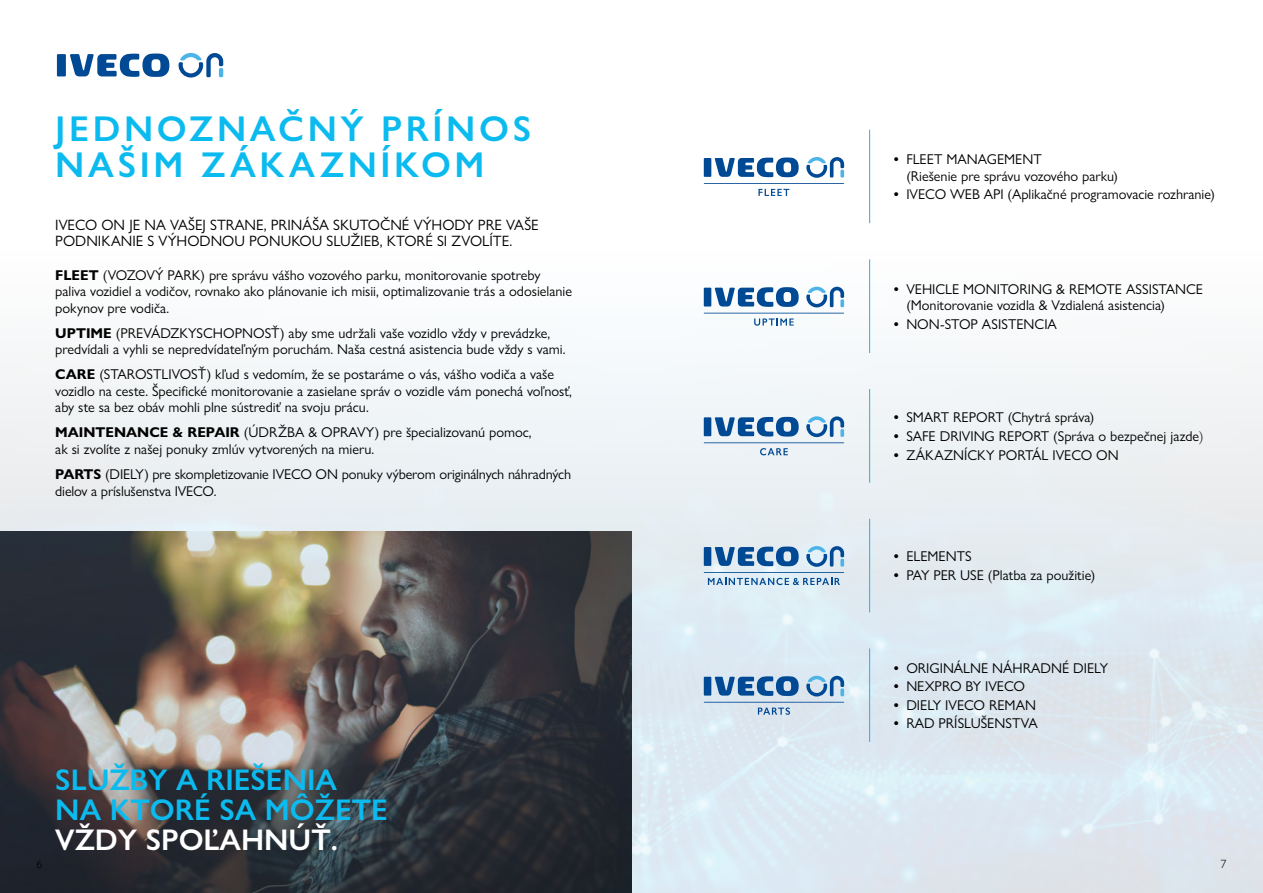
<style>
.page{position:relative;width:1263px;height:893px;background:#fff}
.page>*{position:absolute;margin:0;border:0;box-sizing:border-box;transform-origin:0 0}
.t1{font:600 36px/36px "Gill Sans Nova";letter-spacing:.1em;color:#0bbbef}
.t2{font:600 30px/30px "Gill Sans Nova";color:#0bbbef}
.t3{font:600 30px "Gill Sans Nova";color:#fff}
.t4{font:15px/16.5px "Gill Sans Nova";color:#000}
.t5{font:14.25px/16.5px "Gill Sans Nova";color:#000}
.t6{font:300 12px "Gill Sans Nova";color:#000}
.s1{font-weight:700}
.s2{font-weight:600}
.s3{font-weight:300}
</style>
<div class="page">
<img style="left:0;top:140px;width:1263px;height:753px">
<img style="left:0;top:531px;width:631px;height:362px">
<svg style="left:178px;top:53px;width:45px;height:25px"></svg>
<div style="left:57px;top:54px;width:9px;height:22px;background:#004994"></div>
<svg style="left:70px;top:54px;width:99px;height:23px"></svg>
<svg style="left:758px;top:189px;width:31px;height:7px"></svg>
<hr style="left:704px;top:183px;width:140px;height:1px;background:#004994">
<svg style="left:806px;top:157px;width:38px;height:21px"></svg>
<div style="left:704px;top:158px;width:7px;height:19px;background:#004994"></div>
<svg style="left:715px;top:158px;width:84px;height:20px"></svg>
<hr style="left:869px;top:130px;width:1px;height:93px;background:#0bbbef">
<svg style="left:754px;top:318px;width:40px;height:8px"></svg>
<hr style="left:704px;top:313px;width:140px;height:1px;background:#004994">
<svg style="left:806px;top:287px;width:38px;height:20px"></svg>
<div style="left:704px;top:288px;width:7px;height:18px;background:#004994"></div>
<svg style="left:715px;top:287px;width:84px;height:21px"></svg>
<hr style="left:869px;top:259px;width:1px;height:94px;background:#0bbbef">
<svg style="left:760px;top:448px;width:28px;height:7px"></svg>
<hr style="left:704px;top:442px;width:140px;height:1px;background:#004994">
<svg style="left:806px;top:416px;width:38px;height:21px"></svg>
<div style="left:704px;top:417px;width:7px;height:19px;background:#004994"></div>
<svg style="left:715px;top:417px;width:84px;height:20px"></svg>
<hr style="left:869px;top:389px;width:1px;height:94px;background:#0bbbef">
<svg style="left:708px;top:578px;width:132px;height:7px"></svg>
<hr style="left:704px;top:572px;width:140px;height:1px;background:#004994">
<svg style="left:806px;top:546px;width:38px;height:21px"></svg>
<div style="left:704px;top:547px;width:7px;height:19px;background:#004994"></div>
<svg style="left:715px;top:547px;width:84px;height:20px;background:#5b8ab9"></svg>
<hr style="left:869px;top:519px;width:1px;height:93px;background:#0bbbef">
<svg style="left:758px;top:707px;width:32px;height:8px"></svg>
<hr style="left:704px;top:702px;width:140px;height:1px;background:#004994">
<svg style="left:806px;top:676px;width:38px;height:20px"></svg>
<div style="left:704px;top:677px;width:7px;height:19px;background:#004994"></div>
<svg style="left:715px;top:676px;width:84px;height:20px;background:#5787b8"></svg>
<hr style="left:869px;top:648px;width:1px;height:94px;background:#0bbbef">
<h1 class="t1" style="left:55px;top:111px;width:477px">JEDNOZNAČNÝ PRÍNOS<br>NAŠIM ZÁKAZNÍKOM</h1>
<p class="t4" style="left:55px;top:216px;width:485px">IVECO ON JE NA VAŠEJ STRANE, PRINÁŠA SKUTOČNÉ VÝHODY PRE VAŠE<br>PODNIKANIE S VÝHODNOU PONUKOU SLUŽIEB, KTORÉ SI ZVOLÍTE.</p>
<p class="t5" style="left:55px;top:267px;width:518px"><span class="s1">FLEET</span> (VOZOVÝ PARK) pre správu vášho vozového parku, monitorovanie spotreby paliva vozidiel a vodičov, rovnako ako plánovanie ich misii, optimalizovanie trás a odosielanie pokynov pre vodiča.</p>
<p class="t5" style="left:55px;top:325px;width:512px"><span class="s1">UPTIME</span> (PREVÁDZKYSCHOPNOSŤ) aby sme udržali vaše vozidlo vždy v prevádzke, predvídali a vyhli se nepredvídateľným poruchám. Naša cestná asistencia bude vždy s vami.</p>
<p class="t5" style="left:55px;top:366px;width:518px"><span class="s1">CARE</span> (STAROSTLIVOSŤ) kľud s vedomím, že se postaráme o vás, vášho vodiča a vaše vozidlo na ceste. Špecifické monitorovanie a zasielane správ o vozidle vám ponechá voľnosť, aby ste sa bez obáv mohli plne sústrediť na svoju prácu.</p>
<p class="t5" style="left:55px;top:424px;width:478px"><span class="s1">MAINTENANCE &amp; REPAIR</span> (ÚDRŽBA &amp; OPRAVY) pre špecializovanú pomoc, ak si zvolíte z našej ponuky zmlúv vytvorených na mieru.</p>
<p class="t5" style="left:55px;top:466px;width:517px"><span class="s1">PARTS</span> (DIELY) pre skompletizovanie IVECO ON ponuky výberom originálnych náhradných dielov a príslušenstva IVECO.</p>
<h2 class="t2" style="left:55px;top:765px;width:334px">SLUŽBY A RIEŠENIA<br>NA KTORÉ SA MÔŽETE</h2>
<h2 class="t3" style="left:55px;top:821px;width:284px">VŽDY SPOĽAHNÚŤ.</h2>
<p class="t5" style="left:906px;top:151px;width:213px;text-indent:-13px"><span class="s2">•</span> FLEET MANAGEMENT<br>(Riešenie pre správu vozového parku)</p>
<p class="t5" style="left:893px;top:186px;width:323px"><span class="s2">•</span> IVECO WEB API (Aplikačné programovacie rozhranie)</p>
<p class="t5" style="left:906px;top:281px;width:298px;text-indent:-13px"><span class="s2">•</span> VEHICLE MONITORING &amp; REMOTE ASSISTANCE (Monitorovanie vozidla &amp; Vzdialená asistencia)</p>
<p class="t5" style="left:893px;top:316px;width:165px"><span class="s2">•</span> NON-STOP ASISTENCIA</p>
<p class="t5" style="left:893px;top:409px;width:202px"><span class="s2">•</span> SMART REPORT (Chytrá správa)</p>
<p class="t5" style="left:893px;top:428px;width:311px"><span class="s2">•</span> SAFE DRIVING REPORT (Správa o bezpečnej jazde<span class="s3">)</span></p>
<p class="t5" style="left:893px;top:446px;width:227px"><span class="s2">•</span> ZÁKAZNÍCKY PORTÁL IVECO ON</p>
<p class="t5" style="left:893px;top:548px;width:80px"><span class="s2">•</span> ELEMENTS</p>
<p class="t5" style="left:893px;top:567px;width:203px"><span class="s2">•</span> PAY PER USE (Platba za použitie)</p>
<p class="t5" style="left:893px;top:659px;width:216px"><span class="s2">•</span> ORIGINÁLNE NÁHRADNÉ DIELY</p>
<p class="t5" style="left:893px;top:678px;width:133px"><span class="s2">•</span> NEXPRO BY IVECO</p>
<p class="t5" style="left:893px;top:696px;width:144px"><span class="s2">•</span> DIELY IVECO REMAN</p>
<p class="t5" style="left:893px;top:715px;width:146px"><span class="s2">•</span> RAD PRÍSLUŠENSTVA</p>
<p class="t6" style="left:37px;top:856px;width:7px">6</p>
<p class="t6" style="left:1220px;top:856px;width:7px">7</p>
</div>
